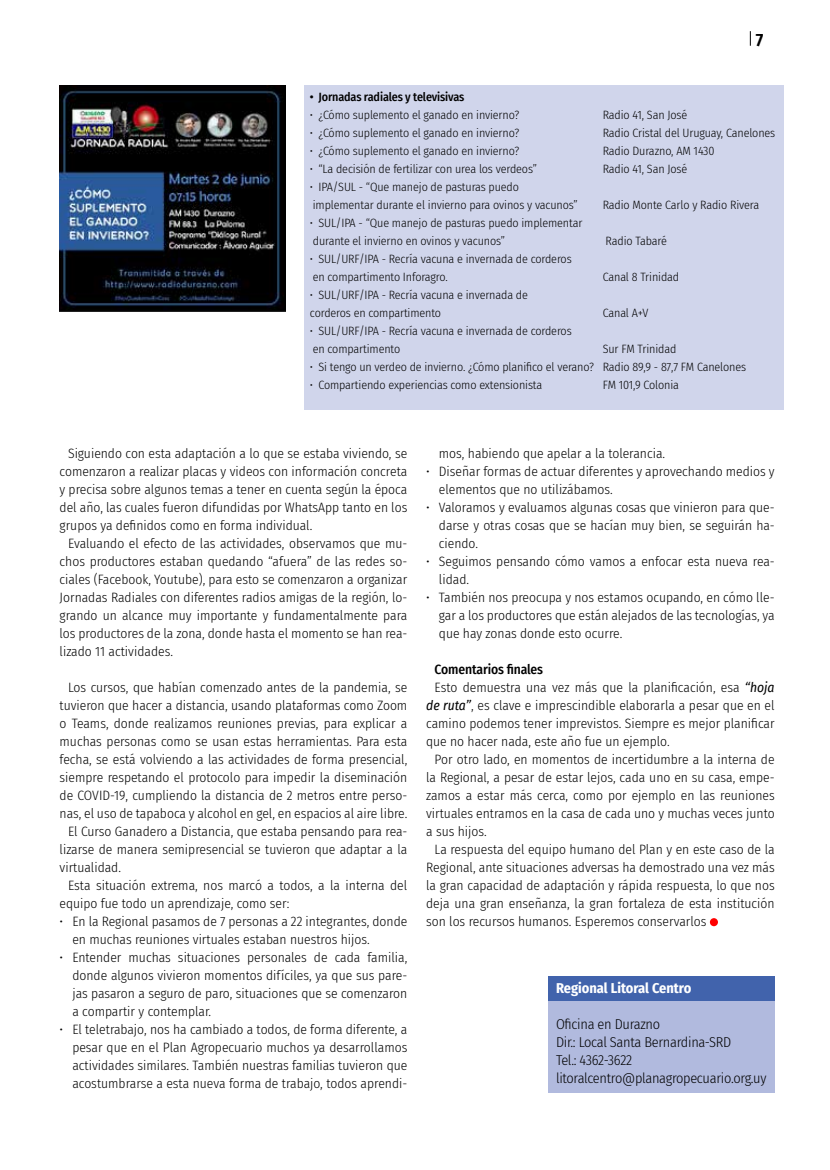
<style>
.page{position:relative;width:830px;height:1170px;background:#fff}
.page>*{position:absolute;margin:0;border:0;box-sizing:border-box;transform-origin:0 0}
.t1{font:600 18px "Fira Sans Condensed";color:#000}
.t2{font:300 14.25px/18px "Fira Sans Condensed";letter-spacing:-.02em;color:#000}
.t3{font:700 14.25px "Fira Sans Condensed";color:#fff}
.t4{font:300 13.5px/18px "Fira Sans Condensed";color:#000;text-align:justify}
.t5{font:500 13.5px "Fira Sans Condensed";letter-spacing:-.01em;color:#000}
.t6{font:300 12px/18px "Fira Sans Condensed";letter-spacing:-.01em;color:#000}
.t7{font:500 12px "Fira Sans Condensed";letter-spacing:-.01em;color:#000}
.s1{font-weight:400;font-style:italic}
</style>
<div class="page">
<div style="left:304px;top:85px;width:479px;height:324px;background:#d0d5eb"></div>
<div style="left:548px;top:980px;width:226px;height:112px;background:#b1bade"></div>
<div style="left:548px;top:976px;width:226px;height:25px;background:#4163ac"></div>
<img style="left:60px;top:85px;width:226px;height:226px">
<div style="left:709px;top:918px;width:8px;height:8px;background:#f00;border-radius:50%"></div>
<svg style="left:749px;top:31px;width:1px;height:15px"></svg>
<h1 class="t1" style="left:755px;top:25px;width:9px">7</h1>
<p class="t7" style="left:310px;top:87px;width:156px">• Jornadas radiales y televisivas</p>
<p class="t6" style="left:310px;top:106px;width:211px">• ¿Cómo suplemento el ganado en invierno?</p>
<p class="t6" style="left:602px;top:106px;width:86px">Radio 41, San José</p>
<p class="t6" style="left:310px;top:124px;width:211px">• ¿Cómo suplemento el ganado en invierno?</p>
<p class="t6" style="left:602px;top:124px;width:174px">Radio Cristal del Uruguay, Canelones</p>
<p class="t6" style="left:310px;top:142px;width:211px">• ¿Cómo suplemento el ganado en invierno?</p>
<p class="t6" style="left:602px;top:142px;width:113px">Radio Durazno, AM 1430</p>
<p class="t6" style="left:310px;top:160px;width:228px">• “La decisión de fertilizar con urea los verdeos”</p>
<p class="t6" style="left:602px;top:160px;width:86px">Radio 41, San José</p>
<p class="t6" style="left:310px;top:178px;width:269px">• IPA/SUL - “Que manejo de pasturas puedo implementar durante el invierno para ovinos y vacunos”</p>
<p class="t6" style="left:602px;top:196px;width:158px">Radio Monte Carlo y Radio Rivera</p>
<p class="t6" style="left:310px;top:214px;width:274px">• SUL/IPA - “Que manejo de pasturas puedo implementar durante el invierno en ovinos y vacunos”</p>
<p class="t6" style="left:310px;top:250px;width:263px">• SUL/URF/IPA - Recría vacuna e invernada de corderos en compartimento Inforagro.</p>
<p class="t6" style="left:310px;top:286px;width:219px">• SUL/URF/IPA - Recría vacuna e invernada de corderos en compartimento</p>
<p class="t6" style="left:605px;top:232px;width:63px">Radio Tabaré</p>
<p class="t6" style="left:602px;top:268px;width:78px">Canal 8 Trinidad</p>
<p class="t6" style="left:602px;top:304px;width:47px">Canal A+V</p>
<p class="t6" style="left:310px;top:322px;width:263px">• SUL/URF/IPA - Recría vacuna e invernada de corderos en compartimento</p>
<p class="t6" style="left:602px;top:340px;width:75px">Sur FM Trinidad</p>
<p class="t6" style="left:310px;top:358px;width:437px">• Si tengo un verdeo de invierno. ¿Cómo planifico el verano? Radio 89,9 - 87,7 FM Canelones</p>
<p class="t6" style="left:310px;top:376px;width:234px">• Compartiendo experiencias como extensionista</p>
<p class="t6" style="left:602px;top:376px;width:78px">FM 101,9 Colonia</p>
<p class="t4" style="left:60px;top:444px;width:349px;text-indent:9px">Siguiendo con esta adaptación a lo que se estaba viviendo, se comenzaron a realizar placas y videos con información concreta y precisa sobre algunos temas a tener en cuenta según la época del año, las cuales fueron difundidas por WhatsApp tanto en los grupos ya definidos como en forma individual.</p>
<p class="t4" style="left:60px;top:534px;width:349px;text-indent:9px">Evaluando el efecto de las actividades, observamos que mu&shy;chos productores estaban quedando “afuera” de las redes so&shy;ciales (Facebook, Youtube), para esto se comenzaron a organizar Jornadas Radiales con diferentes radios amigas de la región, lo&shy;grando un alcance muy importante y fundamentalmente para los productores de la zona, donde hasta el momento se han rea&shy;lizado 11 actividades.</p>
<p class="t4" style="left:68px;top:678px;width:340px">Los cursos, que habían comenzado antes de la pandemia, se</p>
<p class="t4" style="left:60px;top:696px;width:349px">tuvieron que hacer a distancia, usando plataformas como Zoom</p>
<p class="t4" style="left:60px;top:714px;width:349px">o Teams, donde realizamos reuniones previas, para explicar a</p>
<p class="t4" style="left:60px;top:732px;width:349px">muchas personas como se usan estas herramientas. Para esta</p>
<p class="t4" style="left:60px;top:750px;width:349px">fecha, se está volviendo a las actividades de forma presencial,</p>
<p class="t4" style="left:60px;top:768px;width:349px">siempre respetando el protocolo para impedir la diseminación</p>
<p class="t4" style="left:60px;top:786px;width:349px">de COVID-19, cumpliendo la distancia de 2 metros entre perso-</p>
<p class="t4" style="left:60px;top:804px;width:349px">nas, el uso de tapaboca y alcohol en gel, en espacios al aire libre.</p>
<p class="t4" style="left:68px;top:822px;width:340px">El Curso Ganadero a Distancia, que estaba pensando para rea-</p>
<p class="t4" style="left:60px;top:840px;width:349px">lizarse de manera semipresencial se tuvieron que adaptar a la</p>
<p class="t4" style="left:60px;top:858px;width:63px">virtualidad.</p>
<p class="t4" style="left:68px;top:876px;width:340px">Esta situación extrema, nos marcó a todos, a la interna del</p>
<p class="t4" style="left:60px;top:894px;width:231px">equipo fue todo un aprendizaje, como ser:</p>
<p class="t4" style="left:72px;top:912px;width:336px;text-indent:-13px">• En la Regional pasamos de 7 personas a 22 integrantes, donde en muchas reuniones virtuales estaban nuestros hijos.</p>
<p class="t4" style="left:72px;top:948px;width:336px;text-indent:-13px">• Entender muchas situaciones personales de cada familia, donde algunos vivieron momentos difíciles, ya que sus pare&shy;jas pasaron a seguro de paro, situaciones que se comenzaron a compartir y contemplar.</p>
<p class="t4" style="left:72px;top:1020px;width:336px;text-indent:-13px">• El teletrabajo, nos ha cambiado a todos, de forma diferente, a pesar que en el Plan Agropecuario muchos ya desarrollamos actividades similares. También nuestras familias tuvieron que acostumbrarse a esta nueva forma de trabajo, todos aprendi-</p>
<p class="t4" style="left:438px;top:444px;width:228px">mos, habiendo que apelar a la tolerancia.</p>
<p class="t4" style="left:438px;top:462px;width:337px;text-indent:-13px">• Diseñar formas de actuar diferentes y aprovechando medios y elementos que no utilizábamos.</p>
<p class="t4" style="left:438px;top:498px;width:337px;text-indent:-13px">• Valoramos y evaluamos algunas cosas que vinieron para que&shy;darse y otras cosas que se hacían muy bien, se seguirán ha&shy;ciendo.</p>
<p class="t4" style="left:438px;top:552px;width:337px;text-indent:-13px">• Seguimos pensando cómo vamos a enfocar esta nueva rea&shy;lidad.</p>
<p class="t4" style="left:438px;top:588px;width:337px;text-indent:-13px">• También nos preocupa y nos estamos ocupando, en cómo lle&shy;gar a los productores que están alejados de las tecnologías, ya que hay zonas donde esto ocurre.</p>
<p class="t5" style="left:434px;top:658px;width:110px">Comentarios finales</p>
<p class="t4" style="left:434px;top:678px;width:341px">Esto demuestra una vez más que la planificación, esa <span class="s1">“hoja</span></p>
<p class="t4" style="left:426px;top:696px;width:350px"><span class="s1">de ruta”</span>, es clave e imprescindible elaborarla a pesar que en el</p>
<p class="t4" style="left:426px;top:714px;width:350px">camino podemos tener imprevistos. Siempre es mejor planificar</p>
<p class="t4" style="left:426px;top:732px;width:245px">que no hacer nada, este año fue un ejemplo.</p>
<p class="t4" style="left:434px;top:750px;width:341px">Por otro lado, en momentos de incertidumbre a la interna de</p>
<p class="t4" style="left:426px;top:768px;width:350px">la Regional, a pesar de estar lejos, cada uno en su casa, empe-</p>
<p class="t4" style="left:426px;top:786px;width:350px">zamos a estar más cerca, como por ejemplo en las reuniones</p>
<p class="t4" style="left:426px;top:804px;width:350px">virtuales entramos en la casa de cada uno y muchas veces junto</p>
<p class="t4" style="left:426px;top:822px;width:62px">a sus hijos.</p>
<p class="t4" style="left:434px;top:840px;width:341px">La respuesta del equipo humano del Plan y en este caso de la</p>
<p class="t4" style="left:426px;top:858px;width:350px">Regional, ante situaciones adversas ha demostrado una vez más</p>
<p class="t4" style="left:426px;top:876px;width:350px">la gran capacidad de adaptación y rápida respuesta, lo que nos</p>
<p class="t4" style="left:426px;top:894px;width:350px">deja una gran enseñanza, la gran fortaleza de esta institución</p>
<p class="t4" style="left:426px;top:912px;width:282px">son los recursos humanos. Esperemos conservarlos</p>
<p class="t3" style="left:555px;top:976px;width:137px">Regional Litoral Centro</p>
<p class="t2" style="left:555px;top:1015px;width:212px">Oficina en Durazno<br>Dir.: Local Santa Bernardina-SRD<br>Tel.: 4362-3622 litoralcentro@planagropecuario.org.uy</p>
</div>
